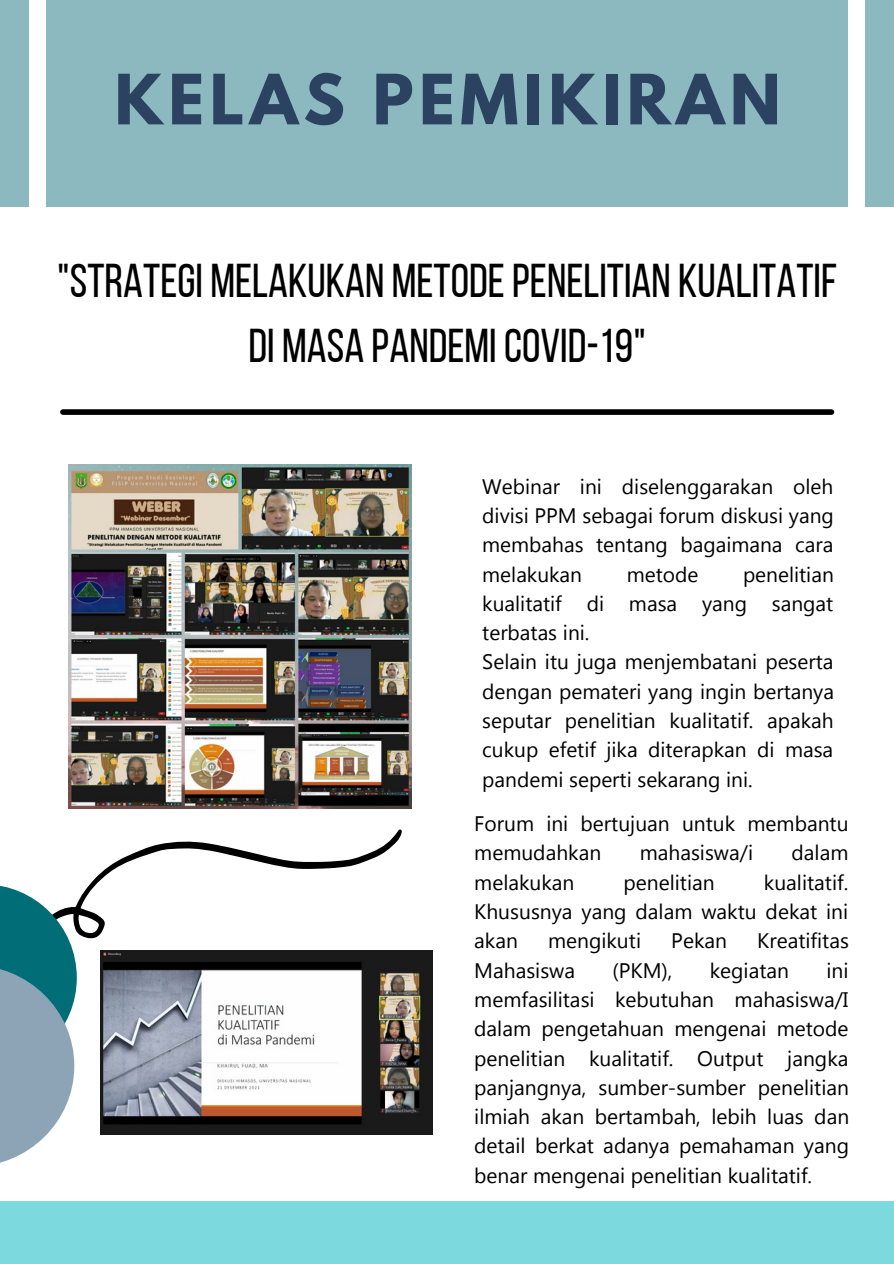
<style>
.page{position:relative;width:894px;height:1264px;background:#fff}
.page>*{position:absolute;margin:0;border:0;box-sizing:border-box;transform-origin:0 0}
.t1{font:700 61.35px "League Spartan";letter-spacing:.09em;color:#2b4361}
.t2{font:47.25px/65.2px "Bebas Neue";color:#000;text-align:center}
.t3{font:21px/29.2px "Segoe UI";color:#000;text-align:justify}
</style>
<div class="page">
<div style="left:0;top:0;width:893px;height:286px;background:#8cb9bf"></div>
<div style="left:29px;top:0;width:17px;height:244px;background:#fff"></div>
<div style="left:848px;top:0;width:16px;height:244px;background:#fff"></div>
<div style="left:0;top:208px;width:893px;height:1055px;background:#fff"></div>
<div style="left:0;top:1201px;width:893px;height:62px;background:#7cdadf"></div>
<div style="left:63px;top:409px;width:768px;height:6px;background:#000"></div>
<svg style="left:0;top:829px;width:402px;height:334px"></svg>
<img style="left:68px;top:465px;width:344px;height:343px">
<img style="left:100px;top:950px;width:333px;height:184px">
<p class="t1" style="left:114px;top:69px;width:667px">KELAS PEMIKIRAN</p>
<p class="t2" style="left:57px;top:252px;width:781px">"sTRATEGI MELAKUKAN METODEPENELITIAN KUALITATIF<br>DI MASA PANDEMICOVID-19"</p>
<p class="t3" style="left:482px;top:470px;width:353px">Webinar ini diselenggarakan oleh divisi PPM sebagai forum diskusi yang membahas tentang bagaimana cara melakukan</p>
<p class="t3" style="left:482px;top:558px;width:353px;text-indent:260px">penelitian kualitatif di masa yang sangat terbatas ini.</p>
<p class="t3" style="left:482px;top:646px;width:353px">Selain itu juga menjembatani peserta dengan pemateri yang ingin bertanya seputar penelitian kualitatif. apakah cukup efetif jika diterapkan di masa pandemi seperti sekarang ini.</p>
<p class="t3" style="left:474px;top:807px;width:376px">Forum ini bertujuan untuk membantu memudahkan</p>
<p class="t3" style="left:626px;top:558px;width:73px">metode</p>
<p class="t3" style="left:639px;top:837px;width:115px">mahasiswa/i</p>
<p class="t3" style="left:791px;top:837px;width:58px">dalam</p>
<p class="t3" style="left:474px;top:866px;width:375px;text-indent:289px">kualitatif.<br>Khususnya yang dalam waktu dekat ini akan</p>
<p class="t3" style="left:474px;top:866px;width:102px">melakukan</p>
<p class="t3" style="left:623px;top:866px;width:93px">penelitian</p>
<p class="t3" style="left:548px;top:925px;width:94px">mengikuti</p>
<p class="t3" style="left:671px;top:925px;width:57px">Pekan</p>
<p class="t3" style="left:757px;top:925px;width:93px">Kreatifitas</p>
<p class="t3" style="left:474px;top:954px;width:102px">Mahasiswa</p>
<p class="t3" style="left:612px;top:954px;width:61px">(PKM),</p>
<p class="t3" style="left:709px;top:954px;width:81px">kegiatan</p>
<p class="t3" style="left:474px;top:954px;width:376px;text-indent:352px">ini memfasilitasi kebutuhan mahasiswa/I dalam pengetahuan mengenai metode penelitian kualitatif. Output jangka panjangnya, sumber-sumber penelitian ilmiah akan bertambah, lebih luas dan detail berkat adanya pemahaman yang benar mengenai penelitian kualitatif.</p>
</div>
